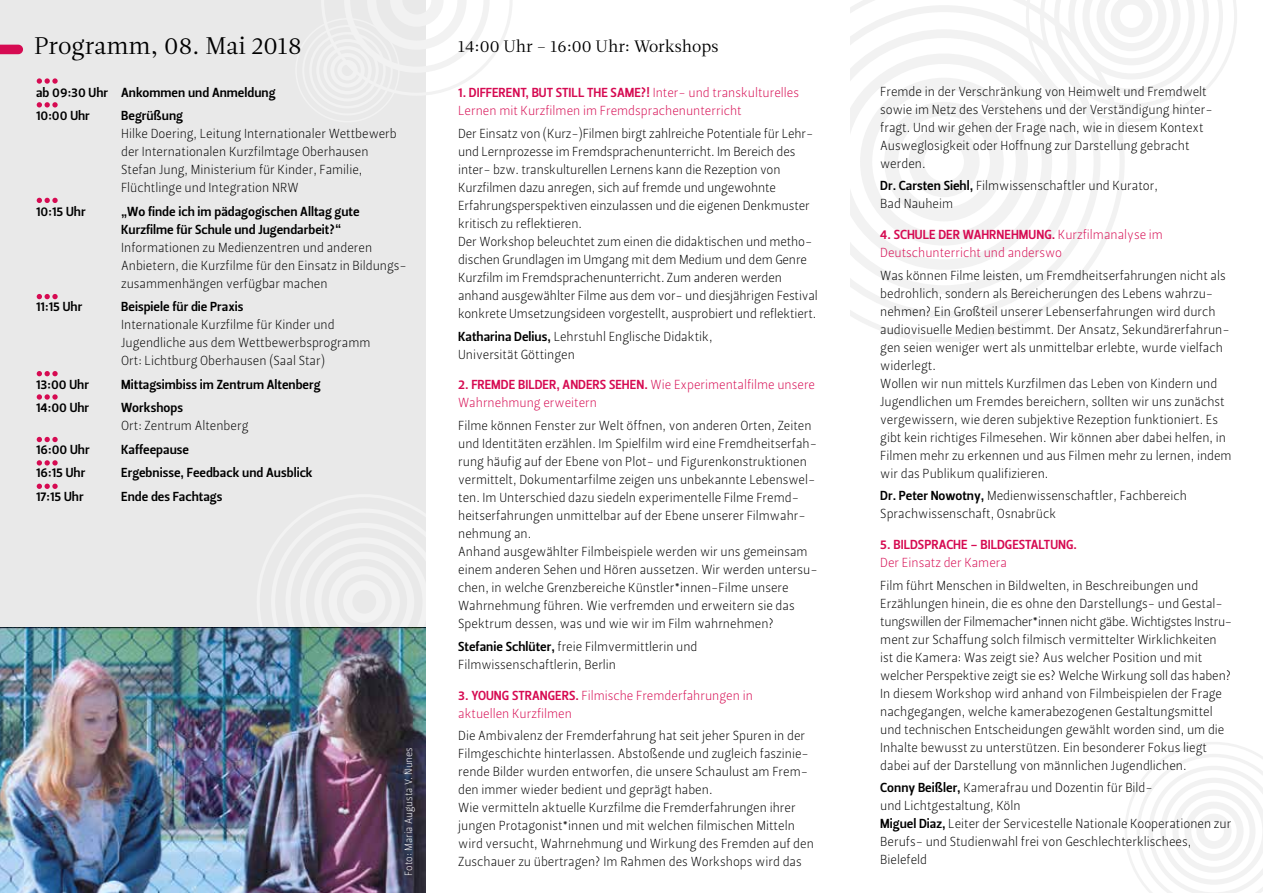
<style>
.page{position:relative;width:1263px;height:893px;background:#fff}
.page>*{position:absolute;margin:0;border:0;box-sizing:border-box;transform-origin:0 0}
.t1{font:24px "Leitura Roman 1";color:#000}
.t2{font:16.5px "Leitura Roman 1";color:#000}
.t3{font:13.05px/18px "Leitura Sans Grot 1";color:#000}
.t4{font:13.05px/23.5px "Leitura Sans Grot 3";color:#000}
.t5{font:13.05px "Leitura Sans Grot 3";color:#d60b52}
.t6{font:13.05px/18px "Leitura Sans Grot 1";color:#d60b52}
.t7{font:10.5px "Leitura Sans Grot 1";color:#fff}
.s1{font-family:"Leitura Sans Grot 1"}
.s2{font-family:"Leitura Sans Grot 3"}
</style>
<div class="page">
<div style="left:0;top:0;width:425px;height:846px;background:#e9e9e9"></div>
<svg style="left:850px;top:0;width:274px;height:342px"></svg>
<svg style="left:257px;top:627px;width:168px;height:1px"></svg>
<svg style="left:425px;top:0;width:87px;height:122px"></svg>
<svg style="left:1125px;top:742px;width:138px;height:151px"></svg>
<svg style="left:1026px;top:0;width:211px;height:122px"></svg>
<svg style="left:37px;top:102px;width:21px;height:6px"></svg>
<svg style="left:37px;top:198px;width:21px;height:5px"></svg>
<svg style="left:37px;top:294px;width:21px;height:5px"></svg>
<svg style="left:37px;top:371px;width:21px;height:5px"></svg>
<svg style="left:37px;top:394px;width:21px;height:6px"></svg>
<svg style="left:37px;top:437px;width:21px;height:5px"></svg>
<svg style="left:37px;top:460px;width:21px;height:6px"></svg>
<svg style="left:37px;top:484px;width:21px;height:5px"></svg>
<svg style="left:37px;top:78px;width:21px;height:6px"></svg>
<svg style="left:0;top:45px;width:23px;height:9px"></svg>
<img style="left:0;top:628px;width:425px;height:265px">
<h1 class="t1" style="left:34px;top:32px;width:269px">Programm, 08. Mai 2018</h1>
<p class="t2" style="left:458px;top:37px;width:262px">14:00 Uhr – 16:00 Uhr: Workshops</p>
<p class="t5" style="left:458px;top:85px;width:342px">1. DIFFERENT, BUT STILL THE SAME?! <span class="s1">Inter- und transkulturelles</span></p>
<p class="t6" style="left:458px;top:102px;width:285px">Lernen mit Kurzfilmen im Fremdsprachenunterricht</p>
<p class="t3" style="left:458px;top:125px;width:361px">Der Einsatz von (Kurz-)Filmen birgt zahlreiche Potentiale für Lehr&shy;und Lernprozesse im Fremdsprachenunterricht. Im Bereich des inter- bzw. transkulturellen Lernens kann die Rezeption von Kurzfilmen dazu anregen, sich auf fremde und ungewohnte Erfahrungsperspektiven einzulassen und die eigenen Denkmuster kritisch zu reflektieren.<br>Der Workshop beleuchtet zum einen die didaktischen und metho&shy;dischen Grundlagen im Umgang mit dem Medium und dem Genre Kurzfilm im Fremdsprachenunterricht. Zum anderen werden anhand ausgewählter Filme aus dem vor- und diesjährigen Festival konkrete Umsetzungsideen vorgestellt, ausprobiert und reflektiert.</p>
<p class="t3" style="left:458px;top:327px;width:256px"><span class="s2">Katharina Delius,</span> Lehrstuhl Englische Didaktik,<br>Universität Göttingen</p>
<p class="t5" style="left:458px;top:377px;width:358px">2. FREMDE BILDER, ANDERS SEHEN. <span class="s1">Wie Experimentalfilme unsere</span></p>
<p class="t6" style="left:458px;top:394px;width:140px">Wahrnehmung erweitern</p>
<p class="t3" style="left:458px;top:417px;width:361px">Filme können Fenster zur Welt öffnen, von anderen Orten, Zeiten und Identitäten erzählen. Im Spielfilm wird eine Fremdheitserfah&shy;rung häufig auf der Ebene von Plot- und Figurenkonstruktionen vermittelt, Dokumentarfilme zeigen uns unbekannte Lebenswel&shy;ten. Im Unterschied dazu siedeln experimentelle Filme Fremd&shy;heitserfahrungen unmittelbar auf der Ebene unserer Filmwahr&shy;nehmung an.<br>Anhand ausgewählter Filmbeispiele werden wir uns gemeinsam einem anderen Sehen und Hören aussetzen. Wir werden untersu&shy;chen, in welche Grenzbereiche Künstler*innen-Filme unsere Wahrnehmung führen. Wie verfremden und erweitern sie das Spektrum dessen, was und wie wir im Film wahrnehmen?</p>
<p class="t3" style="left:458px;top:637px;width:241px"><span class="s2">Stefanie Schlüter,</span> freie Filmvermittlerin und<br>Filmwissenschaftlerin, Berlin</p>
<p class="t6" style="left:458px;top:686px;width:296px"><span class="s2">3. YOUNG STRANGERS.</span> Filmische Fremderfahrungen in aktuellen Kurzfilmen</p>
<p class="t3" style="left:458px;top:727px;width:357px">Die Ambivalenz der Fremderfahrung hat seit jeher Spuren in der Filmgeschichte hinterlassen. Abstoßende und zugleich faszinie&shy;rende Bilder wurden entworfen, die unsere Schaulust am Frem&shy;den immer wieder bedient und geprägt haben.<br>Wie vermitteln aktuelle Kurzfilme die Fremderfahrungen ihrer jungen Protagonist*innen und mit welchen filmischen Mitteln wird versucht, Wahrnehmung und Wirkung des Fremden auf den Zuschauer zu übertragen? Im Rahmen des Workshops wird das</p>
<p class="t4" style="left:36px;top:81px;width:241px">ab 09:30 Uhr Ankommen und Anmeldung<br>10:00 Uhr</p>
<p class="t4" style="left:121px;top:104px;width:63px">Begrüßung</p>
<p class="t3" style="left:121px;top:125px;width:277px">Hilke Doering, Leitung Internationaler Wettbewerb der Internationalen Kurzfilmtage Oberhausen Stefan Jung, Ministerium für Kinder, Familie, Flüchtlinge und Integration NRW</p>
<p class="t4" style="left:36px;top:200px;width:51px">10:15 Uhr</p>
<p class="t4" style="left:121px;top:202px;width:240px;line-height:18px">„Wo finde ich im pädagogischen Alltag gute<br>Kurzfilme für Schule und Jugendarbeit?“</p>
<p class="t3" style="left:121px;top:238px;width:287px">Informationen zu Medienzentren und anderen<br>Anbietern, die Kurzfilme für den Einsatz in Bildungs&shy;zusammenhängen verfügbar machen</p>
<p class="t4" style="left:36px;top:295px;width:48px">11:15 Uhr</p>
<p class="t4" style="left:121px;top:295px;width:124px">Beispiele für die Praxis</p>
<p class="t3" style="left:121px;top:316px;width:251px">Internationale Kurzfilme für Kinder und<br>Jugendliche aus dem Wettbewerbsprogramm<br>Ort: Lichtburg Oberhausen (Saal Star)</p>
<p class="t4" style="left:36px;top:373px;width:54px">13:00 Uhr</p>
<p class="t4" style="left:121px;top:373px;width:201px">Mittagsimbiss im Zentrum Altenberg</p>
<p class="t4" style="left:36px;top:396px;width:55px">14:00 Uhr</p>
<p class="t4" style="left:121px;top:396px;width:63px">Workshops</p>
<p class="t3" style="left:121px;top:417px;width:129px">Ort: Zentrum Altenberg</p>
<p class="t4" style="left:36px;top:438px;width:55px">16:00 Uhr</p>
<p class="t4" style="left:121px;top:438px;width:69px">Kaffeepause</p>
<p class="t4" style="left:36px;top:461px;width:51px">16:15 Uhr</p>
<p class="t4" style="left:121px;top:461px;width:193px">Ergebnisse, Feedback und Ausblick</p>
<p class="t4" style="left:36px;top:485px;width:49px">17:15 Uhr</p>
<p class="t4" style="left:121px;top:485px;width:103px">Ende des Fachtags</p>
<p class="t7" style="left:402px;top:876px;width:130px;rotate:-90deg">Foto: Maria Augusta V. Nunes</p>
<p class="t3" style="left:880px;top:82px;width:334px">Fremde in der Verschränkung von Heimwelt und Fremdwelt sowie im Netz des Verstehens und der Verständigung hinter&shy;fragt. Und wir gehen der Frage nach, wie in diesem Kontext Ausweglosigkeit oder Hoffnung zur Darstellung gebracht werden.</p>
<p class="t3" style="left:880px;top:177px;width:279px"><span class="s2">Dr. Carsten Siehl,</span> Filmwissenschaftler und Kurator,<br>Bad Nauheim</p>
<p class="t5" style="left:880px;top:227px;width:284px">4. SCHULE DER WAHRNEHMUNG. <span class="s1">Kurzfilmanalyse im</span></p>
<p class="t6" style="left:880px;top:244px;width:183px">Deutschunterricht und anderswo</p>
<p class="t3" style="left:880px;top:266px;width:353px">Was können Filme leisten, um Fremdheitserfahrungen nicht als bedrohlich, sondern als Bereicherungen des Lebens wahrzu&shy;nehmen? Ein Großteil unserer Lebenserfahrungen wird durch audiovisuelle Medien bestimmt. Der Ansatz, Sekundärerfahrun&shy;gen seien weniger wert als unmittelbar erlebte, wurde vielfach widerlegt.<br>Wollen wir nun mittels Kurzfilmen das Leben von Kindern und Jugendlichen um Fremdes bereichern, sollten wir uns zunächst vergewissern, wie deren subjektive Rezeption funktioniert. Es gibt kein richtiges Filmesehen. Wir können aber dabei helfen, in Filmen mehr zu erkennen und aus Filmen mehr zu lernen, indem wir das Publikum qualifizieren.</p>
<p class="t3" style="left:880px;top:487px;width:308px"><span class="s2">Dr. Peter Nowotny,</span> Medienwissenschaftler, Fachbereich<br>Sprachwissenschaft, Osnabrück</p>
<p class="t5" style="left:880px;top:537px;width:198px">5. BILDSPRACHE - BILDGESTALTUNG.</p>
<p class="t6" style="left:880px;top:554px;width:128px">Der Einsatz der Kamera</p>
<p class="t3" style="left:880px;top:576px;width:353px">Film führt Menschen in Bildwelten, in Beschreibungen und Erzählungen hinein, die es ohne den Darstellungs- und Gestal&shy;tungswillen der Filmemacher*innen nicht gäbe. Wichtigstes Instru&shy;ment zur Schaffung solch filmisch vermittelter Wirklichkeiten ist die Kamera: Was zeigt sie? Aus welcher Position und mit welcher Perspektive zeigt sie es? Welche Wirkung soll das haben?<br>In diesem Workshop wird anhand von Filmbeispielen der Frage nachgegangen, welche kamerabezogenen Gestaltungsmittel und technischen Entscheidungen gewählt worden sind, um die Inhalte bewusst zu unterstützen. Ein besonderer Fokus liegt dabei auf der Darstellung von männlichen Jugendlichen.</p>
<p class="t3" style="left:880px;top:779px;width:353px"><span class="s2">Conny Beißler,</span> Kamerafrau und Dozentin für Bild-<br>und Lichtgestaltung, Köln<br><span class="s2">Miguel Diaz,</span> Leiter der Servicestelle Nationale Kooperationen zur Berufs- und Studienwahl frei von Geschlechterklischees, Bielefeld</p>
</div>
